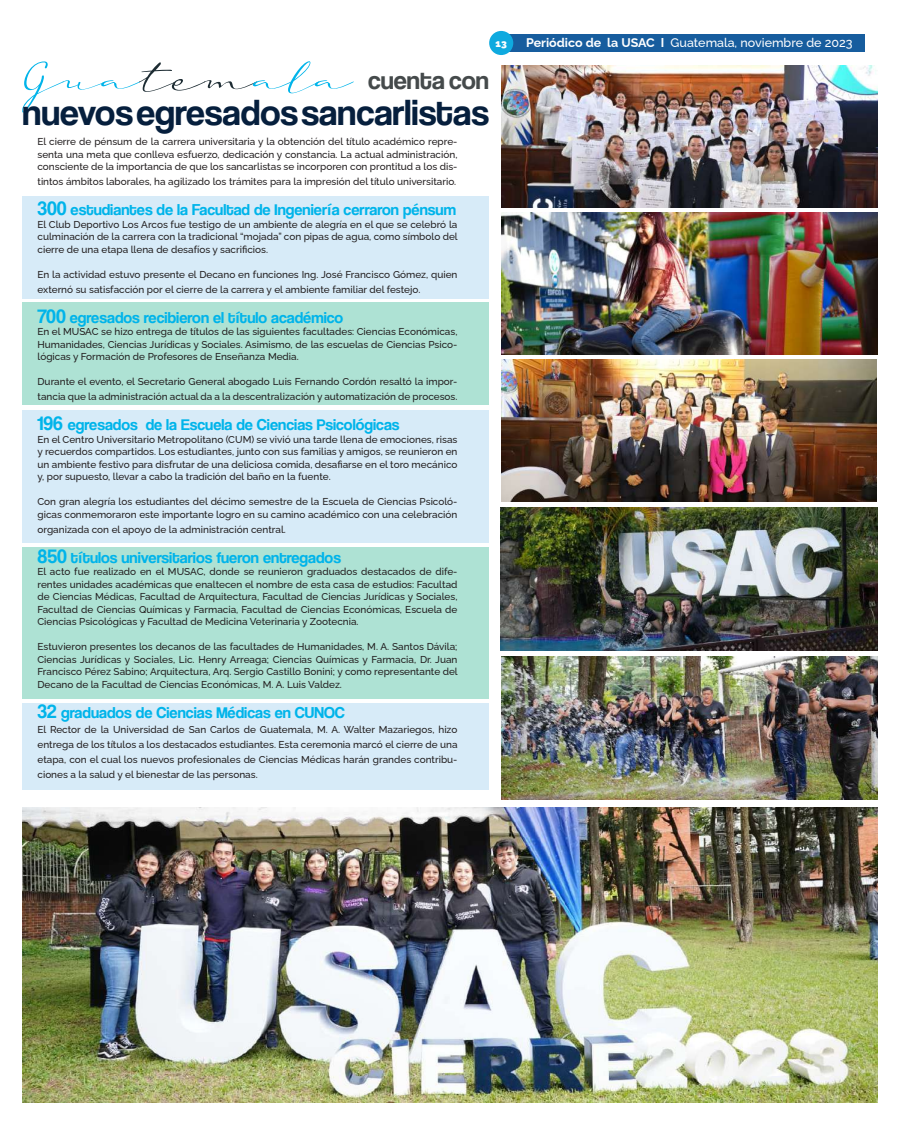
<style>
.page{position:relative;width:900px;height:1125px;background:#fff}
.page>*{position:absolute;margin:0;border:0;box-sizing:border-box;transform-origin:0 0}
.t1{font:37.5px "Coolvetica Rg";color:#061f3d}
.t2{font:26.25px "Coolvetica Rg";color:#454a4b}
.t3{font:16.25px "Coolvetica Rg";color:#00b4ea}
.t4{font:500 12.5px "Raleway";color:#fff}
.t5{font:500 10px/12.5px "Raleway";color:#231f20;text-align:justify}
.t6{font:900 10px "Raleway";color:#fff}
.s1{font-weight:700}
.s2{font-family:"Arial";font-weight:700}
.s3{font-family:"a Auto Signature";font-size:52.5px;color:#00b4ea}
.s4{font-family:"a Auto Signature";font-size:52.5px;color:#1d2c33}
.s5{font-size:20px}
</style>
<div class="page">
<div style="left:22px;top:196px;width:467px;height:102px;background:#d7ebf8"></div>
<div style="left:22px;top:302px;width:467px;height:102px;background:#aee2d4"></div>
<div style="left:22px;top:410px;width:467px;height:133px;background:#d7ebf8"></div>
<div style="left:22px;top:547px;width:467px;height:152px;background:#aee2d4"></div>
<div style="left:22px;top:703px;width:467px;height:86px;background:#d7ebf8"></div>
<img style="left:501px;top:508px;width:377px;height:142px">
<img style="left:22px;top:807px;width:856px;height:295px">
<img style="left:502px;top:360px;width:375px;height:141px">
<img style="left:502px;top:212px;width:376px;height:142px">
<img style="left:502px;top:65px;width:376px;height:142px">
<img style="left:502px;top:657px;width:376px;height:143px">
<div style="left:504px;top:34px;width:361px;height:18px;background:#175d9e"></div>
<div style="left:489px;top:31px;width:24px;height:24px;background:#0faadf;border-radius:50%"></div>
<p class="t6" style="left:496px;top:36px;width:13px">13</p>
<p class="t4" style="left:526px;top:33px;width:328px"><span class="s1">Periódico de la USAC</span> <span class="s2">l</span> Guatemala, noviembre de 2023</p>
<h2 class="t2" style="left:22px;top:65px;width:468px"><span class="s3">Gua</span><span class="s4">tem</span><span class="s3">ala</span> cuenta con</h2>
<h1 class="t1" style="left:22px;top:91px;width:468px">nuevos egresados sancarlistas</h1>
<p class="t5" style="left:38px;top:134px;width:422px">El cierre de pénsum de la carrera universitaria y la obtención del título académico repre&shy;senta una meta que conlleva esfuerzo, dedicación y constancia. La actual administración, consciente de la importancia de que los sancarlistas se incorporen con prontitud a los dis-</p>
<p class="t5" style="left:38px;top:174px;width:420px">tintos ámbitos laborales, ha agilizado los trámites para la impresión del título universitario.</p>
<h3 class="t3" style="left:38px;top:200px;width:420px"><span class="s5">300</span> estudiantes de la Facultad de Ingeniería cerraron pénsum</h3>
<p class="t5" style="left:38px;top:217px;width:422px">El Club Deportivo Los Arcos fue testigo de un ambiente de alegría en el que se celebró la culminación de la carrera con la tradicional “mojada” con pipas de agua, como símbolo del cierre de una etapa llena de desafíos y sacrificios.</p>
<p class="t5" style="left:38px;top:266px;width:422px;line-height:15px">En la actividad estuvo presente el Decano en funciones Ing. José Francisco Gómez, quien externó su satisfacción por el cierre de la carrera y el ambiente familiar del festejo.</p>
<h3 class="t3" style="left:38px;top:308px;width:307px"><span class="s5">700</span> egresados recibieron el título académico</h3>
<p class="t5" style="left:38px;top:324px;width:421px">En el MUSAC se hizo entrega de títulos de las siguientes facultades: Ciencias Económicas, Humanidades, Ciencias Jurídicas y Sociales. Asimismo, de las escuelas de Ciencias Psico&shy;lógicas y Formación de Profesores de Enseñanza Media.</p>
<p class="t5" style="left:38px;top:373px;width:422px;line-height:15px">Durante el evento, el Secretario General abogado Luis Fernando Cordón resaltó la impor&shy;tancia que la administración actual da a la descentralización y automatización de procesos.</p>
<h3 class="t3" style="left:38px;top:415px;width:364px"><span class="s5">196</span> egresados de la Escuela de Ciencias Psicológicas</h3>
<p class="t5" style="left:38px;top:432px;width:422px">En el Centro Universitario Metropolitano (CUM) se vivió una tarde llena de emociones, risas y recuerdos compartidos. Los estudiantes, junto con sus familias y amigos, se reunieron en un ambiente festivo para disfrutar de una deliciosa comida, desafiarse en el toro mecánico y, por supuesto, llevar a cabo la tradición del baño en la fuente.</p>
<p class="t5" style="left:38px;top:494px;width:422px">Con gran alegría los estudiantes del décimo semestre de la Escuela de Ciencias Psicoló&shy;gicas conmemoraron este importante logro en su camino académico con una celebración</p>
<p class="t5" style="left:38px;top:522px;width:250px">organizada con el apoyo de la administración central.</p>
<h3 class="t3" style="left:38px;top:548px;width:305px"><span class="s5">850</span> títulos universitarios fueron entregados</h3>
<p class="t5" style="left:38px;top:564px;width:422px">El acto fue realizado en el MUSAC, donde se reunieron graduados destacados de dife&shy;rentes unidades académicas que enaltecen el nombre de esta casa de estudios: Facultad de Ciencias Médicas, Facultad de Arquitectura, Facultad de Ciencias Jurídicas y Sociales, Facultad de Ciencias Químicas y Farmacia, Facultad de Ciencias Económicas, Escuela de Ciencias Psicológicas y Facultad de Medicina Veterinaria y Zootecnia.</p>
<p class="t5" style="left:38px;top:639px;width:422px">Estuvieron presentes los decanos de las facultades de Humanidades, M. A. Santos Dávila; Ciencias Jurídicas y Sociales, Lic. Henry Arreaga; Ciencias Químicas y Farmacia, Dr. Juan Francisco Pérez Sabino; Arquitectura, Arq. Sergio Castillo Bonini; y como representante del Decano de la Facultad de Ciencias Económicas, M. A. Luis Valdez.</p>
<h3 class="t3" style="left:38px;top:703px;width:309px"><span class="s5">32</span> graduados de Ciencias Médicas en CUNOC</h3>
<p class="t5" style="left:38px;top:721px;width:422px;line-height:15px">El Rector de la Universidad de San Carlos de Guatemala, M. A. Walter Mazariegos, hizo entrega de los títulos a los destacados estudiantes. Esta ceremonia marcó el cierre de una etapa, con el cual los nuevos profesionales de Ciencias Médicas harán grandes contribu&shy;ciones a la salud y el bienestar de las personas.</p>
</div>
